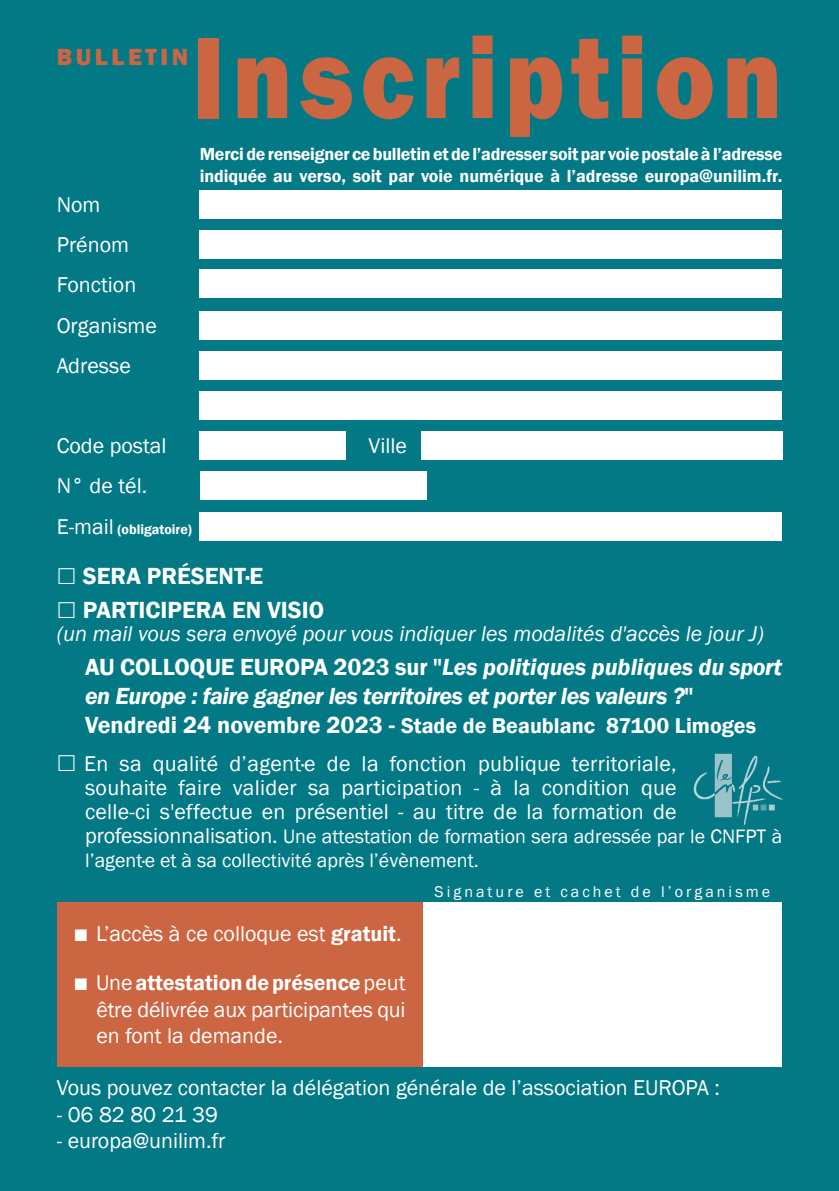
<style>
.page{position:relative;width:839px;height:1191px;background:#fff}
.page>*{position:absolute;margin:0;border:0;box-sizing:border-box;transform-origin:0 0}
.Activité{font:800 120px "Franklin Gothic";letter-spacing:.07em;color:#cc6542;scale:.85 1}
.t1{font:italic 600 24px/28.8px "Franklin Gothic";letter-spacing:-.02em;color:#fff}
.Horaire{font:600 24px "Franklin Gothic";color:#fff}
.Normal_e{font:800 24px "Franklin Gothic";letter-spacing:.15em;color:#cc6542}
.Txt_Court{font:22px/24px "Franklin Gothic";color:#fff;text-align:justify}
.Horaire-2{font:italic 22px "Franklin Gothic";color:#fff}
.t2{font:600 22px "Franklin Gothic";color:#fff}
.Txt_Court-2{font:20px/24px "Franklin Gothic";color:#fff}
.t3{font:600 18px/21.6px "Franklin Gothic";letter-spacing:-.015em;color:#fff}
.t4{font:16px "Franklin Gothic";letter-spacing:.19em;color:#fff}
.t5{font:600 14px "Franklin Gothic";color:#fff}
.s1{font-weight:400;font-size:22px}
.s2{font-style:normal}
.s3{font-size:24px}
.s4{font-size:22px}
.s5{font-weight:600}
</style>
<div class="page">
<div style="left:0;top:0;width:838px;height:1191px;background:#037985"></div>
<div style="left:200px;top:190px;width:582px;height:29px;background:#fff"></div>
<div style="left:200px;top:512px;width:582px;height:29px;background:#fff"></div>
<div style="left:200px;top:230px;width:582px;height:28px;background:#fff"></div>
<div style="left:200px;top:311px;width:582px;height:29px;background:#fff"></div>
<div style="left:200px;top:351px;width:582px;height:28px;background:#fff"></div>
<div style="left:200px;top:391px;width:582px;height:28px;background:#fff"></div>
<div style="left:421px;top:431px;width:361px;height:28px;background:#fff"></div>
<div style="left:200px;top:431px;width:146px;height:28px;background:#fff"></div>
<div style="left:200px;top:471px;width:226px;height:28px;background:#fff"></div>
<div style="left:200px;top:269px;width:582px;height:28px;background:#fff"></div>
<div style="left:422px;top:902px;width:360px;height:164px;background:#fff"></div>
<div style="left:57px;top:902px;width:365px;height:164px;background:#cc6542"></div>
<img style="left:693px;top:753px;width:89px;height:71px">
<p class="Normal_e" style="left:57px;top:42px;width:133px">BULLETIN</p>
<p class="Txt_Court" style="left:57px;top:193px;width:45px">Nom</p>
<p class="Txt_Court" style="left:57px;top:233px;width:74px">Prénom</p>
<p class="Txt_Court" style="left:57px;top:274px;width:81px">Fonction</p>
<p class="Txt_Court" style="left:57px;top:314px;width:102px">Organisme</p>
<p class="Txt_Court" style="left:57px;top:354px;width:76px">Adresse</p>
<p class="Activité" style="left:192px;top:0;width:694px">Inscription</p>
<p class="t3" style="left:200px;top:143px;width:584px">Merci de renseigner ce bulletin et de l’adresser soit par voie postale à l’adresse indiquée au verso, soit par voie numérique à l’adresse europa@unilim.fr.</p>
<p class="Txt_Court" style="left:57px;top:434px;width:111px">Code postal</p>
<p class="Txt_Court" style="left:368px;top:434px;width:40px">Ville</p>
<p class="Txt_Court" style="left:57px;top:474px;width:92px">N° de tél.</p>
<p class="t5" style="left:57px;top:520px;width:137px"><span class="s1">E-mail</span> (obligatoire)</p>
<p class="Horaire" style="left:83px;top:561px;width:182px">SERA PRÉSENT·E</p>
<p class="Horaire" style="left:83px;top:595px;width:242px">PARTICIPERA EN VISIO</p>
<p class="Horaire-2" style="left:57px;top:619px;width:708px">(un mail vous sera envoyé pour vous indiquer les modalités d'accès le jour J)</p>
<p class="t1" style="left:85px;top:652px;width:698px"><span class="s2">AU COLLOQUE EUROPA 2023 sur "</span>Les politiques publiques du sport en Europe : faire gagner les territoires et porter les valeurs ?<span class="s2">"</span></p>
<p class="t2" style="left:85px;top:712px;width:672px"><span class="s3">Vendredi 24 novembre 2023 -</span> Stade de Beaublanc 87100 Limoges</p>
<p class="Txt_Court" style="left:84px;top:752px;width:594px">En sa qualité d’agent·e de la fonction publique territoriale, souhaite faire valider sa participation - à la condition que celle-ci s'effectue en présentiel - au titre de la formation de</p>
<p class="Txt_Court-2" style="left:85px;top:825px;width:698px"><span class="s4">professionnalisation.</span> Une attestation de formation sera adressée par le CNFPT à l’agent·e et à sa collectivité après l’évènement.</p>
<p class="Txt_Court" style="left:96px;top:922px;width:307px">L’accès à ce colloque est <span class="s5">gratuit</span>.</p>
<p class="Txt_Court" style="left:96px;top:969px;width:311px;line-height:26.6px">Une <span class="s5">attestation de présence</span> peut être délivrée aux participant·es qui en font la demande.</p>
<p class="t4" style="left:434px;top:882px;width:337px">Signature et cachet de l’organisme</p>
<p class="Txt_Court" style="left:57px;top:1076px;width:664px">Vous pouvez contacter la délégation générale de l’association EUROPA :</p>
<p class="Txt_Court" style="left:57px;top:1102px;width:163px">- 06 82 80 21 39</p>
<p class="Txt_Court" style="left:57px;top:1129px;width:170px">- europa@unilim.fr</p>
</div>
